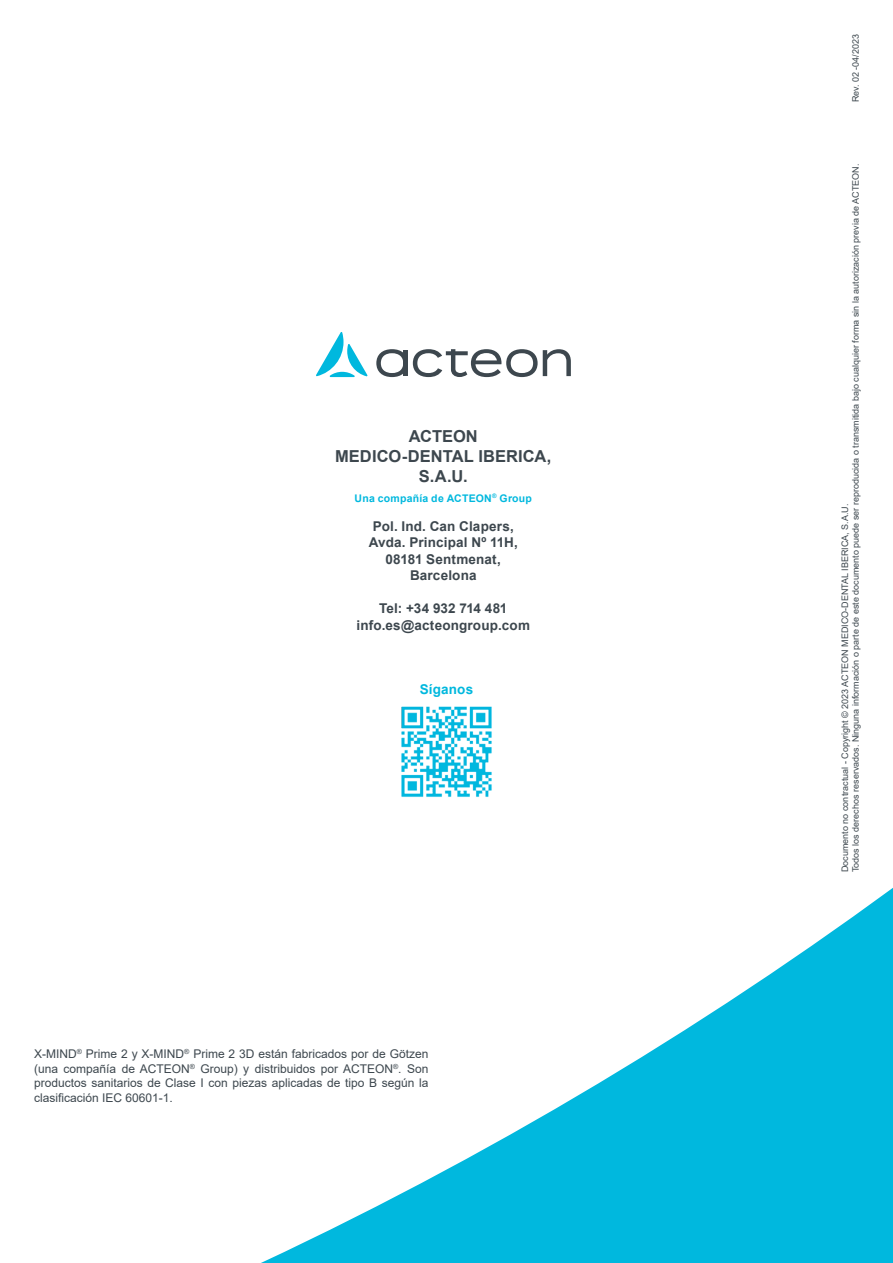
<style>
.page{position:relative;width:893px;height:1263px;background:#fff}
.page>*{position:absolute;margin:0;border:0;box-sizing:border-box;transform-origin:0 0}
.t1{font:700 16.5px/19.8px "Arial";letter-spacing:.005em;color:#3d474e;text-align:center}
.t2{font:700 13.5px/16.5px "Arial";letter-spacing:.01em;color:#3d474e;text-align:center}
.t3{font:700 13.5px "Arial";letter-spacing:.01em;color:#00b8de}
.t4{font:12px/14.4px "Arial";color:#3d474e;text-align:justify}
.t5{font:700 10.5px "Arial";letter-spacing:.02em;color:#00b8de}
.t6{font:9px/10.8px "Arial";color:#3d474e}
</style>
<div class="page">
<svg style="left:261px;top:888px;width:632px;height:375px"></svg>
<img style="left:401px;top:706px;width:91px;height:91px">
<svg style="left:316px;top:332px;width:52px;height:45px"></svg>
<svg style="left:376px;top:349px;width:195px;height:28px"></svg>
<div style="left:403px;top:350px;width:5px;height:26px;background:#3d474e"></div>
<h1 class="t1" style="left:335px;top:427px;width:218px">ACTEON<br>MEDICO-DENTAL IBERICA,<br>S.A.U.</h1>
<p class="t5" style="left:355px;top:491px;width:179px">Una compañía de ACTEON<sup>®</sup> Group</p>
<h2 class="t2" style="left:369px;top:518px;width:150px">Pol. Ind. Can Clapers,<br>Avda. Principal Nº 11H,<br>08181 Sentmenat,<br>Barcelona</h2>
<h2 class="t2" style="left:357px;top:601px;width:175px">Tel: +34 932 714 481 info.es@acteongroup.com</h2>
<h2 class="t3" style="left:420px;top:679px;width:55px">Síganos</h2>
<h3 class="t4" style="left:34px;top:1047px;width:396px">X-MIND<sup>®</sup> Prime 2 y X-MIND<sup>®</sup> Prime 2 3D están fabricados por de Götzen (una compañía de ACTEON<sup>®</sup> Group) y distribuidos por ACTEON<sup>®</sup>. Son productos sanitarios de Clase I con piezas aplicadas de tipo B según la clasificación IEC 60601-1.</h3>
<p class="t6" style="left:850px;top:102px;width:70px;rotate:-90deg">Rev. 02 -04/2023</p>
<p class="t6" style="left:839px;top:872px;width:710px;rotate:-90deg">Documento no contractual - Copyright © 2023 ACTEON MEDICO-DENTAL IBERICA, S.A.U.<br>Todos los derechos reservados. Ninguna información o parte de este documento puede ser reproducida o transmitida bajo cualquier forma sin la autorización previa de ACTEON.</p>
</div>
